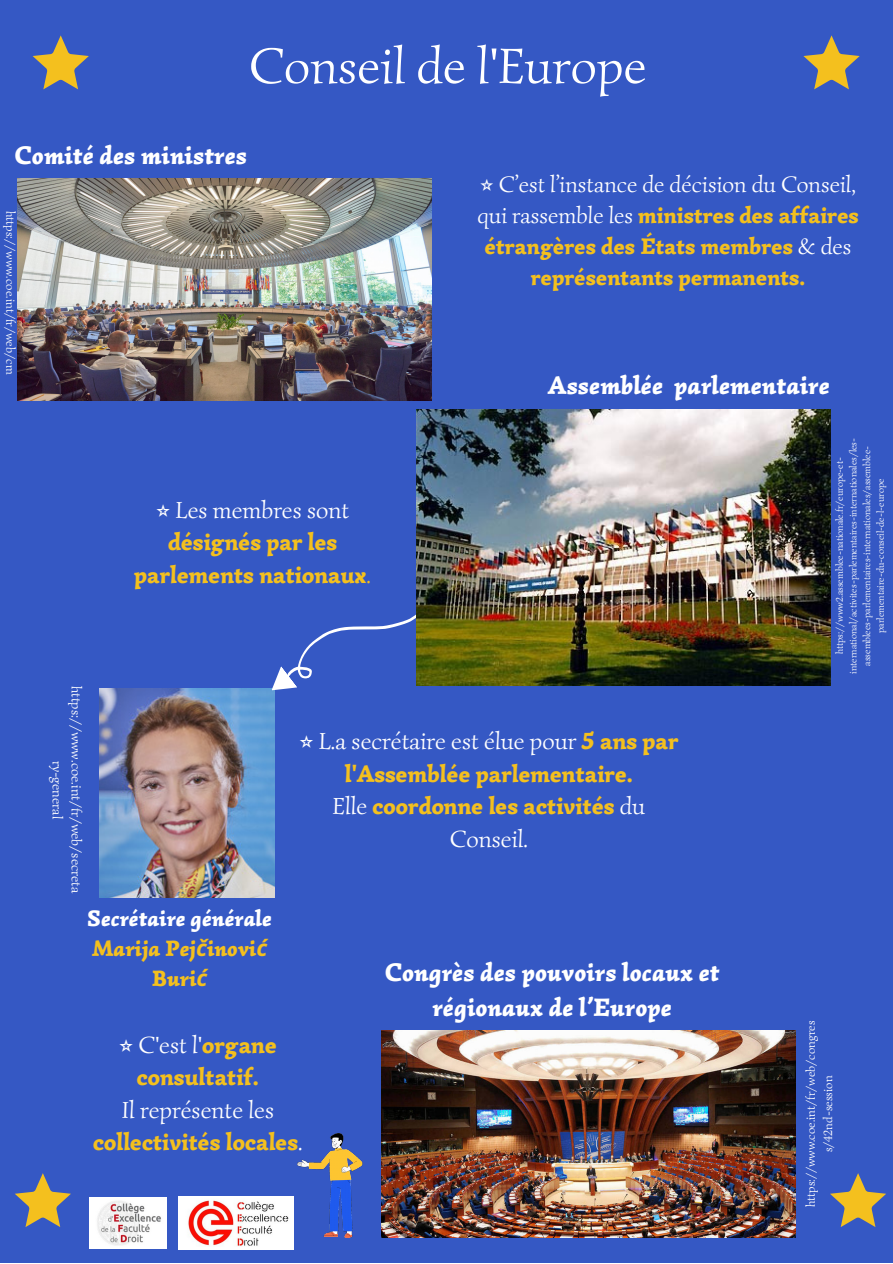
<style>
.page{position:relative;width:893px;height:1264px;background:#fff}
.page>*{position:absolute;margin:0;border:0;box-sizing:border-box;transform-origin:0 0}
.t1{font:51px "Simonetta";color:#fff}
.t2{font:italic 900 25.5px/34.8px "Simonetta";color:#fff;text-align:center}
.t3{font:900 24px/32.5px "Simonetta";color:#f4c01e;text-align:center}
.t4{font:900 22.95px/31px "Simonetta";color:#f4c01e;text-align:center}
.t5{font:italic 900 22.5px/30.3px "Simonetta";color:#fff;text-align:center}
.t6{font:13.95px/19px "Simonetta";color:#fff;text-align:center}
.t7{font:12.3px/17.2px "Simonetta";color:#fff;text-align:center}
.t8{font:9.75px/13.8px "Simonetta";color:#fff;text-align:center}
.s1{font-family:"Free Serif";font-weight:400;color:#fff}
.s2{font-weight:400;color:#fff}
.s3{font-weight:400}
.s4{color:#f4c01e}
.s5{font-family:"Noto Sans";font-weight:700;color:#f4c01e}
</style>
<div class="page">
<div style="left:0;top:0;width:892px;height:1262px;background:#3558c4"></div>
<svg style="left:33px;top:35px;width:56px;height:54px"></svg>
<svg style="left:803px;top:35px;width:56px;height:54px"></svg>
<svg style="left:15px;top:1173px;width:56px;height:54px"></svg>
<svg style="left:830px;top:1173px;width:56px;height:54px"></svg>
<img style="left:18px;top:179px;width:414px;height:221px">
<img style="left:381px;top:1030px;width:414px;height:207px">
<img style="left:99px;top:688px;width:176px;height:209px">
<img style="left:416px;top:410px;width:414px;height:275px">
<svg style="left:263px;top:601px;width:175px;height:100px"></svg>
<img style="left:298px;top:1133px;width:64px;height:104px">
<img style="left:89px;top:1197px;width:78px;height:51px">
<img style="left:178px;top:1196px;width:115px;height:53px">
<h1 class="t1" style="left:249px;top:34px;width:399px">Conseil de l'Europe</h1>
<p class="t2" style="left:14px;top:138px;width:234px">Comité des ministres</p>
<p class="t7" style="left:19px;top:211px;width:165px;rotate:90deg">https://www.coe.int/fr/web/cm</p>
<p class="t3" style="left:134px;top:493px;width:238px"><span class="s1">⭐️</span> <span class="s2">Les membres sont </span>désignés par les parlements nationaux<span class="s3">.</span></p>
<p class="t4" style="left:477px;top:169px;width:383px"><span class="s1">⭐️</span> <span class="s2">C’est l’instance de décision du Conseil, qui rassemble les</span> ministres des affaires étrangères des États membres <span class="s2">&amp; des </span>représentants permanents.</p>
<p class="t2" style="left:548px;top:368px;width:283px">Assemblée parlementaire</p>
<p class="t8" style="left:832px;top:673px;width:237px;rotate:-90deg">https://www2.assemblee-nationale.fr/europe-et&shy;international/activites-parlementaires-internationales/les&shy;assemblees-parlementaires-internationales/assemblee&shy;parlementaire-du-conseil-de-l-europe</p>
<p class="t6" style="left:86px;top:686px;width:209px;rotate:90deg">https://www.coe.int/fr/web/secreta ry-general</p>
<p class="t5" style="left:87px;top:902px;width:186px">Secrétaire générale<br><span class="s4">Marija Pej</span><span class="s5">č</span><span class="s4">inovi</span><span class="s5">ć<br></span><span class="s4">Buri</span><span class="s5">ć</span></p>
<p class="t3" style="left:299px;top:725px;width:381px"><span class="s1">⭐️</span> <span class="s2">L.a secrétaire est élue pour</span> 5 ans par l'Assemblée parlementaire.<br><span class="s2">Elle</span> coordonne les activités <span class="s2">du<br>Conseil.</span></p>
<p class="t2" style="left:384px;top:954px;width:336px">Congrès des pouvoirs locaux et régionaux de l’Europe</p>
<p class="t3" style="left:119px;top:1028px;width:159px"><span class="s1">⭐️</span> <span class="s2">C'est l'</span>organe consultatif.</p>
<p class="t3" style="left:93px;top:1093px;width:211px"><span class="s2">Il représente les </span>collectivités locales<span class="s2">.</span></p>
<p class="t7" style="left:802px;top:1207px;width:188px;rotate:-90deg">https://www.coe.int/fr/web/congres s/42nd-session</p>
</div>
